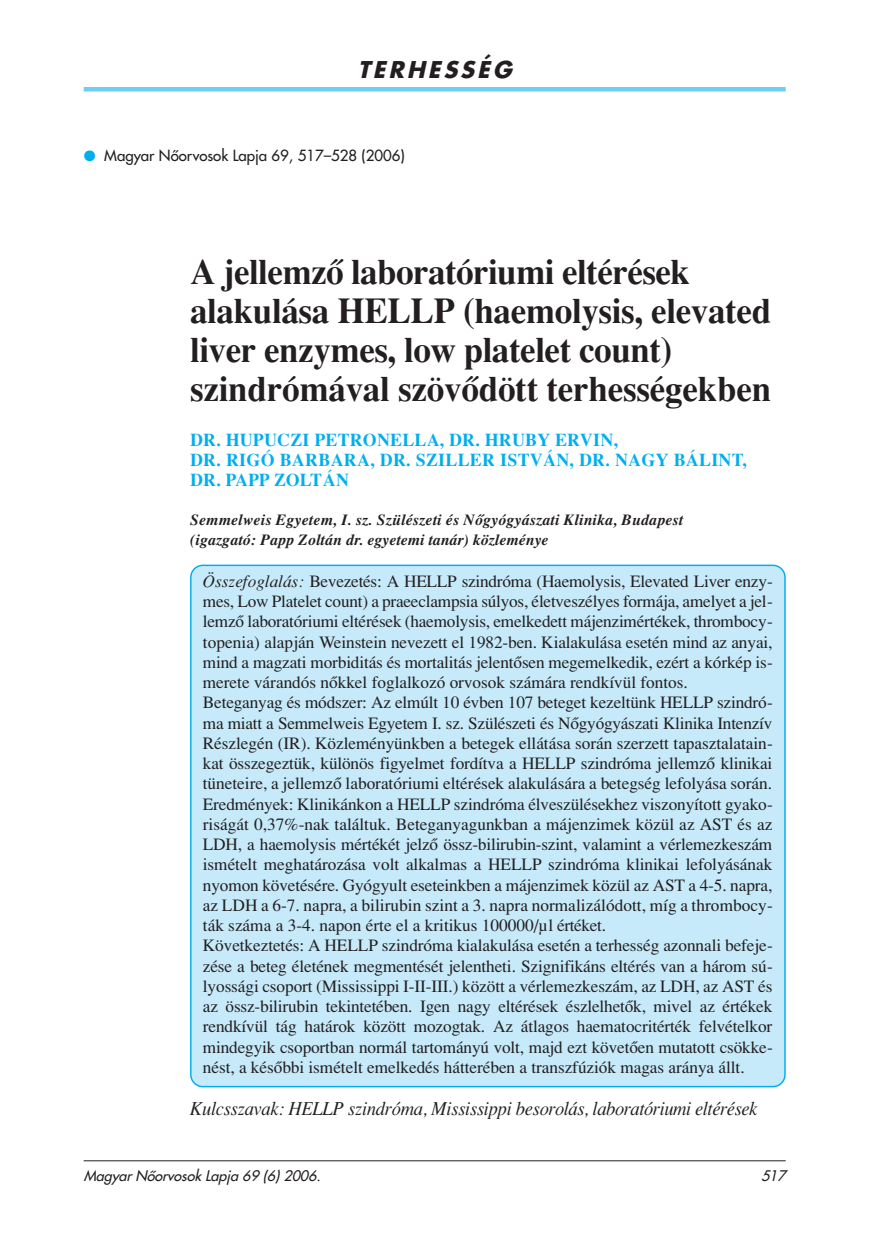
<style>
.page{position:relative;width:872px;height:1233px;background:#fff}
.page>*{position:absolute;margin:0;border:0;box-sizing:border-box;transform-origin:0 0}
.t1{font:700 36px/39px "H Times";letter-spacing:-.015em;color:#231f20}
.t2{font:italic 700 22.5px "H Futura";color:#231f20}
.t3{font:italic 19.5px "H Times";letter-spacing:-.015em;color:#231f20;scale:.95 1}
.t4{font:700 18px/20.2px "H Times";letter-spacing:.015em;color:#00aeef}
.t5{font:17.25px/20.2px "H Times Roman";letter-spacing:-.005em;color:#231f20}
.t6{font:italic 700 15.75px/20.2px "H Times";letter-spacing:.01em;color:#231f20}
.t7{font:15px "H Futura";color:#231f20}
.t8{font:italic 14.25px "H Futura";color:#231f20}
.s1{color:#00aeef}
.s2{font-family:"H Times";font-style:italic}
</style>
<div class="page">
<div style="left:191px;top:566px;width:593px;height:520px;background:#c6eafa;border-radius:11px"></div>
<div style="left:190px;top:565px;width:595px;height:522px;border:2px solid #00aeef;border-radius:12px"></div>
<hr style="left:84px;top:1160px;width:701px;height:1px;background:#231f20">
<div style="left:84px;top:87px;width:701px;height:5px;background:#6bcff6"></div>
<h2 class="t2" style="left:358px;top:59px;width:161px">TERHESSÉG</h2>
<p class="t7" style="left:84px;top:147px;width:323px"><span class="s1">●</span> Magyar Nôorvosok Lapja 69, 517–528 (2006)</p>
<h1 class="t1" style="left:190px;top:256px;width:582px">A jellemzô laboratóriumi eltérések alakulása HELLP (haemolysis, elevated liver enzymes, low platelet count) szindrómával szövôdött terhességekben</h1>
<p class="t4" style="left:190px;top:431px;width:558px">DR. HUPUCZI PETRONELLA, DR. HRUBY ERVIN,<br>DR. RIGÓ BARBARA, DR. SZILLER ISTVÁN, DR. NAGY BÁLINT,<br>DR. PAPP ZOLTÁN</p>
<p class="t6" style="left:190px;top:512px;width:494px">Semmelweis Egyetem, I. sz. Szülészeti és Nôgyógyászati Klinika, Budapest (igazgató: Papp Zoltán dr. egyetemi tanár) közleménye</p>
<p class="t5" style="left:203px;top:573px;width:571px"><span class="s2">Összefoglalás:</span> Bevezetés: A HELLP szindróma (Haemolysis, Elevated Liver enzy&shy;mes, Low Platelet count) a praeeclampsia súlyos, életveszélyes formája, amelyet a jel&shy;lemzô laboratóriumi eltérések (haemolysis, emelkedett májenzimértékek, thrombocy&shy;topenia) alapján Weinstein nevezett el 1982-ben. Kialakulása esetén mind az anyai, mind a magzati morbiditás és mortalitás jelentôsen megemelkedik, ezért a kórkép is&shy;merete várandós nôkkel foglalkozó orvosok számára rendkívül fontos.<br>Beteganyag és módszer: Az elmúlt 10 évben 107 beteget kezeltünk HELLP szindró&shy;ma miatt a Semmelweis Egyetem I. sz. Szülészeti és Nôgyógyászati Klinika Intenzív Részlegén (IR). Közleményünkben a betegek ellátása során szerzett tapasztalatain&shy;kat összegeztük, különös figyelmet fordítva a HELLP szindróma jellemzô klinikai tüneteire, a jellemzô laboratóriumi eltérések alakulására a betegség lefolyása során.<br>Eredmények: Klinikánkon a HELLP szindróma élveszülésekhez viszonyított gyako&shy;riságát 0,37%-nak találtuk. Beteganyagunkban a májenzimek közül az AST és az LDH, a haemolysis mértékét jelzô össz-bilirubin-szint, valamint a vérlemezkeszám ismételt meghatározása volt alkalmas a HELLP szindróma klinikai lefolyásának nyomon követésére. Gyógyult eseteinkben a májenzimek közül az AST a 4-5. napra, az LDH a 6-7. napra, a bilirubin szint a 3. napra normalizálódott, míg a thrombocy&shy;ták száma a 3-4. napon érte el a kritikus 100000/µl értéket.<br>Következtetés: A HELLP szindróma kialakulása esetén a terhesség azonnali befeje&shy;zése a beteg életének megmentését jelentheti. Szignifikáns eltérés van a három sú&shy;lyossági csoport (Mississippi I-II-III.) között a vérlemezkeszám, az LDH, az AST és az össz-bilirubin tekintetében. Igen nagy eltérések észlelhetôk, mivel az értékek rendkívül tág határok között mozogtak. Az átlagos haematocritérték felvételkor mindegyik csoportban normál tartományú volt, majd ezt követôen mutatott csökke&shy;nést, a késôbbi ismételt emelkedés hátterében a transzfúziók magas aránya állt.</p>
<p class="t3" style="left:190px;top:1102px;width:598px">Kulcsszavak: HELLP szindróma, Mississippi besorolás, laboratóriumi eltérések</p>
<p class="t8" style="left:84px;top:1168px;width:242px">MagyarNôorvosok Lapja 69 (6)2006.</p>
<p class="t8" style="left:761px;top:1168px;width:30px">517</p>
</div>
